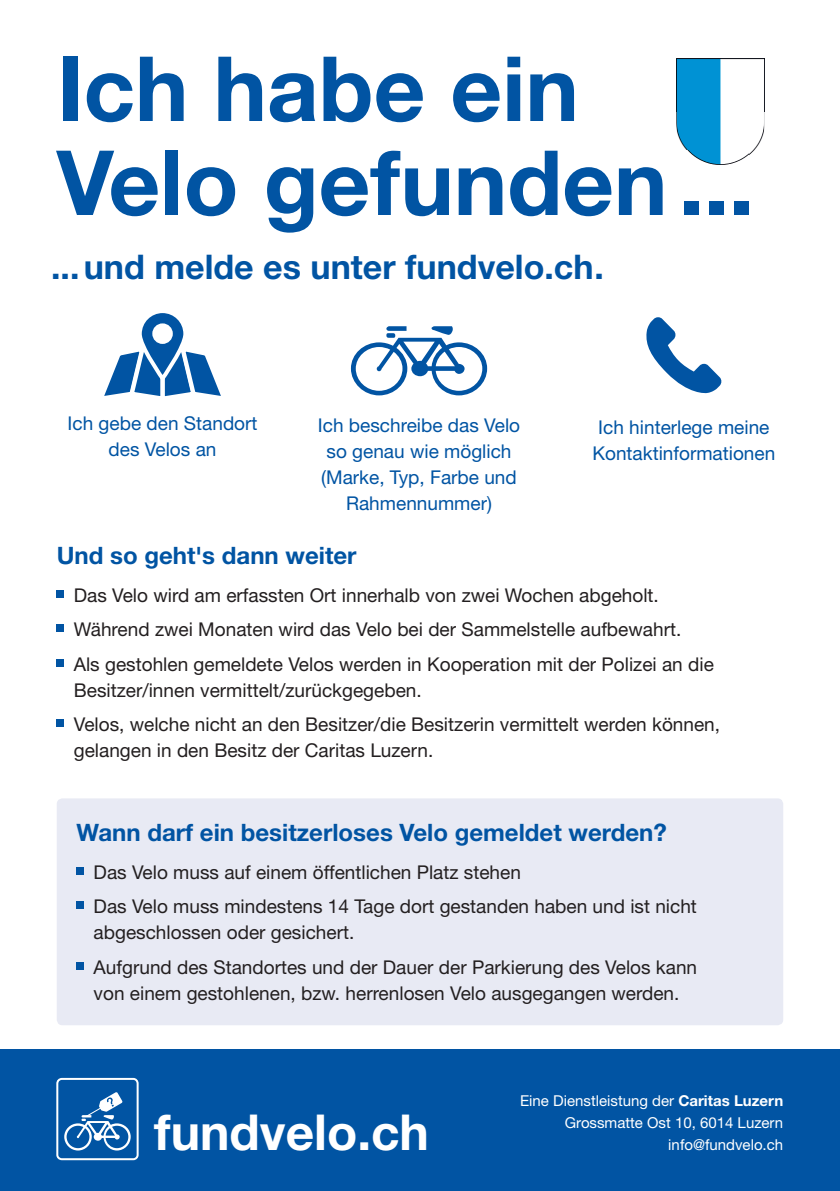
<style>
.page{position:relative;width:840px;height:1191px;background:#fff}
.page>*{position:absolute;margin:0;border:0;box-sizing:border-box;transform-origin:0 0}
.t1{font:700 90px/94px "Helvetica Neue LT Std";color:#0154a3}
.t2{font:700 49.6px "Helvetica Neue LT Std";color:#fff}
.t3{font:700 34px "Helvetica Neue LT Std";color:#0154a3}
.t4{font:700 24px "Helvetica Neue LT Std";color:#0154a3}
.t5{font:19px/34.6px "Helvetica Neue LT Std";color:#231f20}
.t6{font:19px/26px "Helvetica Neue LT Std";color:#0154a3;text-align:center}
.t7{font:15px/22px "Helvetica Neue LT Std";color:#fff;text-align:right}
.s1{font-weight:700}
</style>
<div class="page">
<div style="left:57px;top:798px;width:725px;height:227px;background:#e8eaf4;border-radius:6px"></div>
<svg style="left:77px;top:867px;width:7px;height:7px"></svg>
<svg style="left:77px;top:901px;width:7px;height:7px"></svg>
<svg style="left:77px;top:962px;width:7px;height:7px"></svg>
<svg style="left:57px;top:590px;width:7px;height:7px"></svg>
<svg style="left:57px;top:624px;width:7px;height:8px"></svg>
<svg style="left:57px;top:659px;width:7px;height:7px"></svg>
<svg style="left:57px;top:719px;width:7px;height:8px"></svg>
<svg style="left:646px;top:317px;width:75px;height:77px"></svg>
<svg style="left:104px;top:313px;width:117px;height:84px"></svg>
<svg style="left:351px;top:326px;width:136px;height:69px"></svg>
<div style="left:0;top:1049px;width:839px;height:142px;background:#0154a3"></div>
<div style="left:56px;top:1078px;width:82px;height:82px;border:2px solid #fff;border-radius:4px"></div>
<svg style="left:64px;top:1092px;width:67px;height:58px"></svg>
<img style="left:676px;top:58px;width:87px;height:98px">
<img style="left:676px;top:151px;width:72px;height:13px">
<h1 class="t1" style="left:57px;top:40px;width:698px">Ich habe ein<br>Velo gefunden ...</h1>
<h3 class="t3" style="left:51px;top:246px;width:554px">... und melde es unter fundvelo.ch.</h3>
<p class="t6" style="left:68px;top:410px;width:191px">Ich gebe den Standort des Velos an</p>
<p class="t6" style="left:318px;top:412px;width:204px">Ich beschreibe das Velo so genau wie möglich (Marke, Typ, Farbe und<br>Rahmennummer)</p>
<p class="t6" style="left:592px;top:414px;width:184px">Ich hinterlege meine<br>Kontaktinformationen</p>
<p class="t4" style="left:57px;top:541px;width:301px">Und so geht's dann weiter</p>
<p class="t5" style="left:74px;top:577px;width:641px">Das Velo wird am erfassten Ort innerhalb von zwei Wochen abgeholt.<br>Während zwei Monaten wird das Velo bei der Sammelstelle aufbewahrt.<br>Als gestohlen gemeldete Velos werden in Kooperation mit der Polizei an die</p>
<p class="t5" style="left:74px;top:672px;width:647px">Besitzer/innen vermittelt/zurückgegeben.<br>Velos, welche nicht an den Besitzer/die Besitzerin vermittelt werden können,</p>
<p class="t5" style="left:74px;top:733px;width:361px">gelangen in den Besitz der Caritas Luzern.</p>
<p class="t4" style="left:77px;top:817px;width:591px">Wann darf ein besitzerloses Velo gemeldet werden?</p>
<p class="t5" style="left:94px;top:854px;width:604px">Das Velo muss auf einem öffentlichen Platz stehen<br>Das Velo muss mindestens 14 Tage dort gestanden haben und ist nicht</p>
<p class="t5" style="left:94px;top:914px;width:604px">abgeschlossen oder gesichert.<br>Aufgrund des Standortes und der Dauer der Parkierung des Velos kann</p>
<p class="t5" style="left:94px;top:975px;width:587px">von einem gestohlenen, bzw. herrenlosen Velo ausgegangen werden.</p>
<h2 class="t2" style="left:154px;top:1102px;width:276px">fundvelo.ch</h2>
<p class="t7" style="left:520px;top:1089px;width:264px">Eine Dienstleistung der <span class="s1">Caritas Luzern<br></span>Grossmatte Ost 10, 6014 Luzern info@fundvelo.ch</p>
</div>
